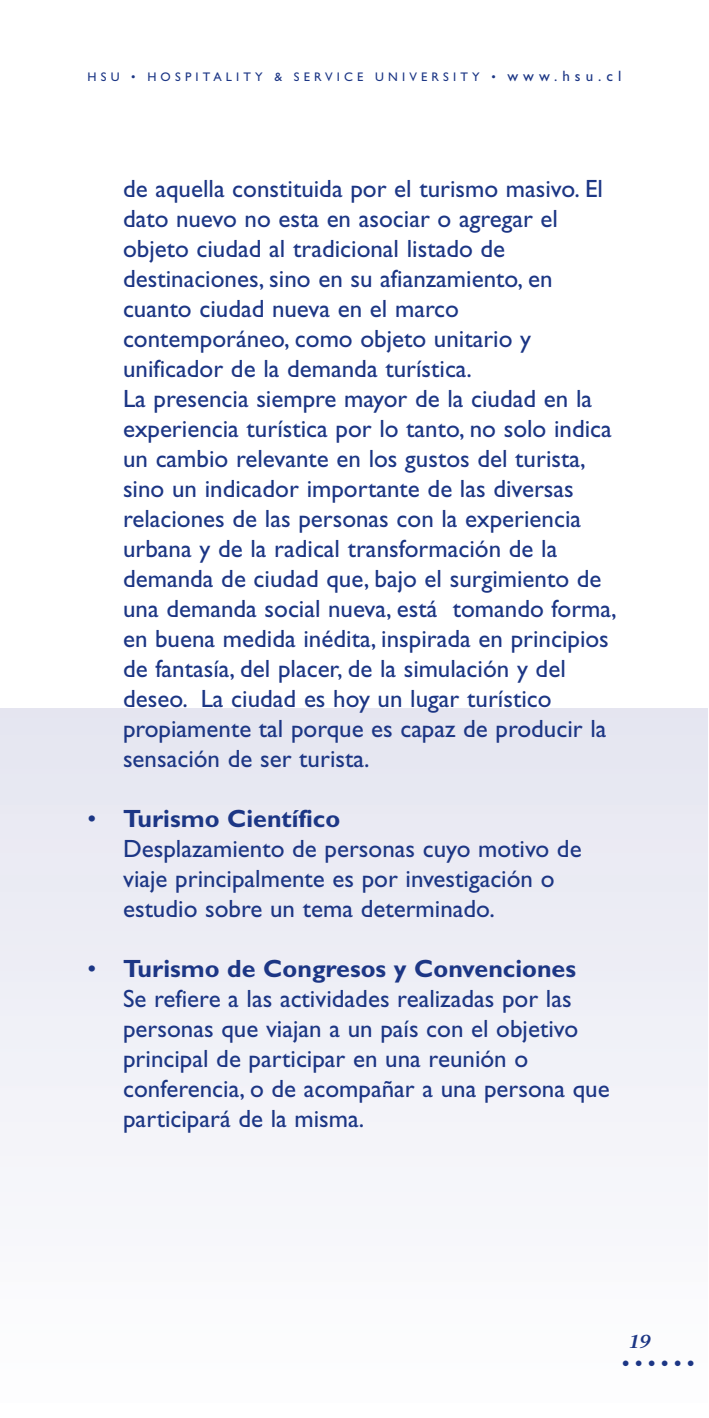
<style>
.page{position:relative;width:709px;height:1418px;background:#fff}
.page>*{position:absolute;margin:0;border:0;box-sizing:border-box;transform-origin:0 0}
.t1{font:25px/30px "Gill Sans";color:#1c3685}
.t2{font:22.5px "Gill Sans";color:#1c3685}
.t3{font:italic 600 18.75px "Stone Serif";color:#1c3685}
.t4{font:12.5px "Gill Sans";letter-spacing:.335em;color:#1c3685}
.s1{font-size:15px}
.s2{font-weight:700}
</style>
<div class="page">
<div style="left:0;top:709px;width:708px;height:708px;background:#f1f2f8"></div>
<p class="t4" style="left:88px;top:69px;width:535px">HSU • HOSPITALITY &amp; SERVICE UNIVERSITY • <span class="s1">www.hsu.cl</span></p>
<p class="t1" style="left:123px;top:173px;width:495px">de aquella constituida por el turismo masivo. El dato nuevo no esta en asociar o agregar el objeto ciudad al tradicional listado de destinaciones, sino en su afianzamiento, en cuanto ciudad nueva en el marco contemporáneo, como objeto unitario y unificador de la demanda turística.<br>La presencia siempre mayor de la ciudad en la experiencia turística por lo tanto, no solo indica un cambio relevante en los gustos del turista, sino un indicador importante de las diversas relaciones de las personas con la experiencia urbana y de la radical transformación de la demanda de ciudad que, bajo el surgimiento de una demanda social nueva, está tomando forma, en buena medida inédita, inspirada en principios de fantasía, del placer, de la simulación y del deseo. La ciudad es hoy un lugar turístico propiamente tal porque es capaz de producir la sensación de ser turista.</p>
<p class="t1" style="left:123px;top:803px;width:460px;text-indent:-35px">• <span class="s2">Turismo Científico<br></span>Desplazamiento de personas cuyo motivo de viaje principalmente es por investigación o estudio sobre un tema determinado.</p>
<p class="t1" style="left:123px;top:953px;width:488px;text-indent:-35px">• <span class="s2">Turismo de Congresos y Convenciones<br></span>Se refiere a las actividades realizadas por las personas que viajan a un país con el objetivo principal de participar en una reunión o conferencia, o de acompañar a una persona que participará de la misma.</p>
<p class="t3" style="left:628px;top:1329px;width:24px">19</p>
<p class="t2" style="left:621px;top:1349px;width:75px">••••••</p>
</div>
